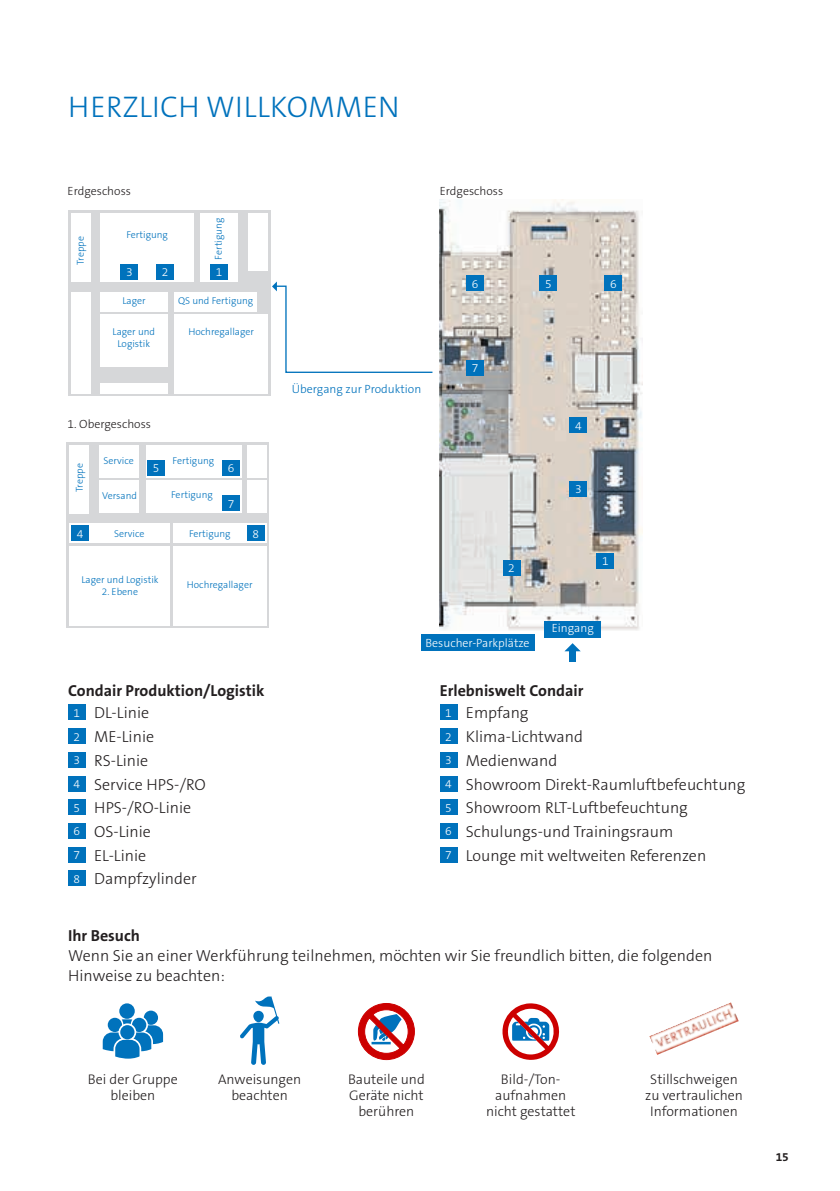
<style>
.page{position:relative;width:840px;height:1191px;background:#fff}
.page>*{position:absolute;margin:0;border:0;box-sizing:border-box;transform-origin:0 0}
.t1{font:300 30px "The Sans B W3";letter-spacing:.015em;color:#0072bc}
.t2{font:300 16px/23.8px "The Sans B W3";color:#231f20}
.t3{font:700 16px "The Sans B W7";color:#231f20}
.t4{font:300 14px/16px "The Sans B W3";color:#231f20;text-align:center}
.t5{font:300 12px "The Sans B W3";color:#fff}
.t6{font:300 12px "The Sans B W3";color:#231f20}
.t7{font:300 12px "The Sans B W3";color:#0072bc}
.t8{font:700 12px "The Sans B W7";color:#231f20}
.t9{font:300 10px/12px "The Sans B W3";color:#0072bc;text-align:center}
.s1{font-size:12px;color:#fff}
</style>
<div class="page">
<img style="left:439px;top:200px;width:202px;height:430px">
<svg style="left:103px;top:1003px;width:60px;height:55px"></svg>
<svg style="left:240px;top:996px;width:39px;height:68px"></svg>
<svg style="left:358px;top:1003px;width:56px;height:56px"></svg>
<svg style="left:502px;top:1003px;width:57px;height:57px"></svg>
<img style="left:649px;top:1002px;width:89px;height:52px">
<div style="left:68px;top:211px;width:202px;height:185px;background:#d6d7d9"></div>
<div style="left:71px;top:213px;width:20px;height:69px;background:#fff"></div>
<div style="left:100px;top:213px;width:94px;height:69px;background:#fff"></div>
<div style="left:200px;top:213px;width:37px;height:69px;background:#fff"></div>
<div style="left:248px;top:213px;width:20px;height:58px;background:#fff"></div>
<div style="left:71px;top:292px;width:20px;height:102px;background:#fff"></div>
<div style="left:174px;top:314px;width:94px;height:80px;background:#fff"></div>
<div style="left:174px;top:292px;width:83px;height:20px;background:#fff"></div>
<div style="left:100px;top:314px;width:68px;height:53px;background:#fff"></div>
<div style="left:100px;top:292px;width:68px;height:20px;background:#fff"></div>
<div style="left:100px;top:383px;width:68px;height:11px;background:#fff"></div>
<div style="left:210px;top:263px;width:18px;height:16px;background:#0072bc"></div>
<div style="left:156px;top:263px;width:18px;height:16px;background:#0072bc"></div>
<div style="left:120px;top:263px;width:18px;height:16px;background:#0072bc"></div>
<div style="left:67px;top:442px;width:202px;height:186px;background:#d6d7d9"></div>
<div style="left:69px;top:445px;width:20px;height:68px;background:#fff"></div>
<div style="left:99px;top:445px;width:40px;height:33px;background:#fff"></div>
<div style="left:99px;top:480px;width:40px;height:33px;background:#fff"></div>
<div style="left:146px;top:445px;width:95px;height:33px;background:#fff"></div>
<div style="left:146px;top:480px;width:95px;height:33px;background:#fff"></div>
<div style="left:247px;top:445px;width:19px;height:33px;background:#fff"></div>
<div style="left:247px;top:480px;width:19px;height:33px;background:#fff"></div>
<div style="left:69px;top:546px;width:101px;height:79px;background:#fff"></div>
<div style="left:69px;top:523px;width:101px;height:20px;background:#fff"></div>
<div style="left:173px;top:546px;width:93px;height:79px;background:#fff"></div>
<div style="left:173px;top:523px;width:93px;height:20px;background:#fff"></div>
<div style="left:222px;top:460px;width:18px;height:16px;background:#0072bc"></div>
<div style="left:147px;top:460px;width:18px;height:16px;background:#0072bc"></div>
<div style="left:222px;top:495px;width:18px;height:16px;background:#0072bc"></div>
<div style="left:247px;top:525px;width:17px;height:16px;background:#0072bc"></div>
<div style="left:71px;top:525px;width:18px;height:16px;background:#0072bc"></div>
<div style="left:544px;top:620px;width:56px;height:17px;background:#0072bc"></div>
<svg style="left:565px;top:643px;width:15px;height:8px"></svg>
<div style="left:569px;top:649px;width:6px;height:13px;background:#0072bc"></div>
<div style="left:420px;top:634px;width:114px;height:17px;background:#0072bc"></div>
<svg style="left:272px;top:281px;width:161px;height:92px"></svg>
<div style="left:596px;top:553px;width:17px;height:16px;background:#0072bc"></div>
<div style="left:502px;top:559px;width:18px;height:16px;background:#0072bc"></div>
<div style="left:569px;top:480px;width:17px;height:16px;background:#0072bc"></div>
<div style="left:569px;top:417px;width:17px;height:16px;background:#0072bc"></div>
<div style="left:466px;top:360px;width:17px;height:16px;background:#0072bc"></div>
<div style="left:604px;top:275px;width:17px;height:16px;background:#0072bc"></div>
<div style="left:539px;top:275px;width:18px;height:16px;background:#0072bc"></div>
<div style="left:466px;top:275px;width:17px;height:16px;background:#0072bc"></div>
<div style="left:68px;top:704px;width:17px;height:16px;background:#0072bc"></div>
<div style="left:68px;top:728px;width:17px;height:16px;background:#0072bc"></div>
<div style="left:68px;top:752px;width:17px;height:16px;background:#0072bc"></div>
<div style="left:68px;top:775px;width:17px;height:16px;background:#0072bc"></div>
<div style="left:68px;top:799px;width:17px;height:16px;background:#0072bc"></div>
<div style="left:68px;top:823px;width:17px;height:16px;background:#0072bc"></div>
<div style="left:68px;top:846px;width:17px;height:16px;background:#0072bc"></div>
<div style="left:68px;top:870px;width:17px;height:16px;background:#0072bc"></div>
<div style="left:439px;top:704px;width:18px;height:16px;background:#0072bc"></div>
<div style="left:439px;top:728px;width:18px;height:16px;background:#0072bc"></div>
<div style="left:439px;top:752px;width:18px;height:16px;background:#0072bc"></div>
<div style="left:439px;top:775px;width:18px;height:16px;background:#0072bc"></div>
<div style="left:439px;top:799px;width:18px;height:16px;background:#0072bc"></div>
<div style="left:439px;top:823px;width:18px;height:16px;background:#0072bc"></div>
<div style="left:439px;top:846px;width:18px;height:16px;background:#0072bc"></div>
<h1 class="t1" style="left:68px;top:88px;width:333px">HERZLICH WILLKOMMEN</h1>
<p class="t6" style="left:68px;top:183px;width:65px">Erdgeschoss</p>
<p class="t9" style="left:74px;top:265px;width:30px;rotate:-90deg">Treppe</p>
<p class="t9" style="left:126px;top:229px;width:43px">Fertigung</p>
<p class="t9" style="left:212px;top:260px;width:43px;rotate:-90deg">Fertigung</p>
<p class="t5" style="left:126px;top:264px;width:8px">3</p>
<p class="t5" style="left:162px;top:264px;width:8px">2</p>
<p class="t5" style="left:216px;top:264px;width:8px">1</p>
<p class="t9" style="left:122px;top:295px;width:25px">Lager</p>
<p class="t9" style="left:178px;top:295px;width:76px">QS und Fertigung</p>
<p class="t9" style="left:112px;top:326px;width:44px">Lager und<br>Logistik</p>
<p class="t9" style="left:188px;top:326px;width:67px">Hochregallager</p>
<p class="t6" style="left:68px;top:416px;width:85px">1. Obergeschoss</p>
<p class="t9" style="left:73px;top:492px;width:30px;rotate:-90deg">Treppe</p>
<p class="t9" style="left:103px;top:454px;width:32px">Service</p>
<p class="t9" style="left:102px;top:489px;width:36px">Versand</p>
<p class="t9" style="left:172px;top:454px;width:43px">Fertigung</p>
<p class="t9" style="left:171px;top:489px;width:43px">Fertigung</p>
<p class="t5" style="left:153px;top:460px;width:8px">5</p>
<p class="t5" style="left:228px;top:460px;width:8px">6</p>
<p class="t5" style="left:228px;top:496px;width:8px">7</p>
<p class="t9" style="left:114px;top:527px;width:32px">Service</p>
<p class="t9" style="left:189px;top:527px;width:43px">Fertigung</p>
<p class="t5" style="left:77px;top:526px;width:8px">4</p>
<p class="t5" style="left:252px;top:526px;width:8px">8</p>
<p class="t9" style="left:81px;top:573px;width:79px">Lager und Logistik</p>
<p class="t9" style="left:102px;top:585px;width:38px">2. Ebene</p>
<p class="t9" style="left:187px;top:579px;width:67px">Hochregallager</p>
<p class="t6" style="left:439px;top:183px;width:65px">Erdgeschoss</p>
<p class="t7" style="left:291px;top:381px;width:131px">Übergang zur Produktion</p>
<p class="t5" style="left:471px;top:276px;width:8px">6</p>
<p class="t5" style="left:545px;top:276px;width:8px">5</p>
<p class="t5" style="left:609px;top:276px;width:8px">6</p>
<p class="t5" style="left:471px;top:360px;width:8px">7</p>
<p class="t5" style="left:508px;top:560px;width:8px">2</p>
<p class="t5" style="left:574px;top:418px;width:8px">4</p>
<p class="t5" style="left:574px;top:481px;width:8px">3</p>
<p class="t5" style="left:601px;top:553px;width:8px">1</p>
<p class="t5" style="left:551px;top:620px;width:43px">Eingang</p>
<p class="t3" style="left:68px;top:680px;width:198px">Condair Produktion/Logistik</p>
<p class="t2" style="left:73px;top:701px;width:134px"><span class="s1">1</span> DL-Linie<br><span class="s1">2</span> ME-Linie<br><span class="s1">3</span> RS-Linie<br><span class="s1">4</span> Service HPS-/RO<br><span class="s1">5</span> HPS-/RO-Linie<br><span class="s1">6</span> OS-Linie<br><span class="s1">7</span> EL-Linie<br><span class="s1">8</span> Dampfzylinder</p>
<p class="t5" style="left:425px;top:635px;width:105px">Besucher-Parkplätze</p>
<p class="t3" style="left:439px;top:680px;width:145px">Erlebniswelt Condair</p>
<p class="t2" style="left:445px;top:701px;width:301px"><span class="s1">1</span> Empfang<br><span class="s1">2</span> Klima-Lichtwand<br><span class="s1">3</span> Medienwand<br><span class="s1">4</span> Showroom Direkt-Raumluftbefeuchtung<br><span class="s1">5</span> Showroom RLT-Luftbefeuchtung<br><span class="s1">6</span> Schulungs-und Trainingsraum<br><span class="s1">7</span> Lounge mit weltweiten Referenzen</p>
<p class="t3" style="left:68px;top:925px;width:73px">Ihr Besuch</p>
<p class="t2" style="left:68px;top:946px;width:645px;line-height:20px">Wenn Sie an einer Werkführung teilnehmen, möchten wir Sie freundlich bitten, die folgenden<br>Hinweise zu beachten:</p>
<p class="t4" style="left:88px;top:1071px;width:91px">Bei der Gruppe bleiben</p>
<p class="t4" style="left:218px;top:1071px;width:85px">Anweisungen beachten</p>
<p class="t4" style="left:348px;top:1071px;width:78px">Bauteile und<br>Geräte nicht berühren</p>
<p class="t4" style="left:485px;top:1071px;width:91px">Bild-/Ton&shy;aufnahmen nicht gestattet</p>
<p class="t4" style="left:644px;top:1071px;width:99px">Stillschweigen zu vertraulichen<br>Informationen</p>
<p class="t8" style="left:775px;top:1149px;width:15px">15</p>
</div>
